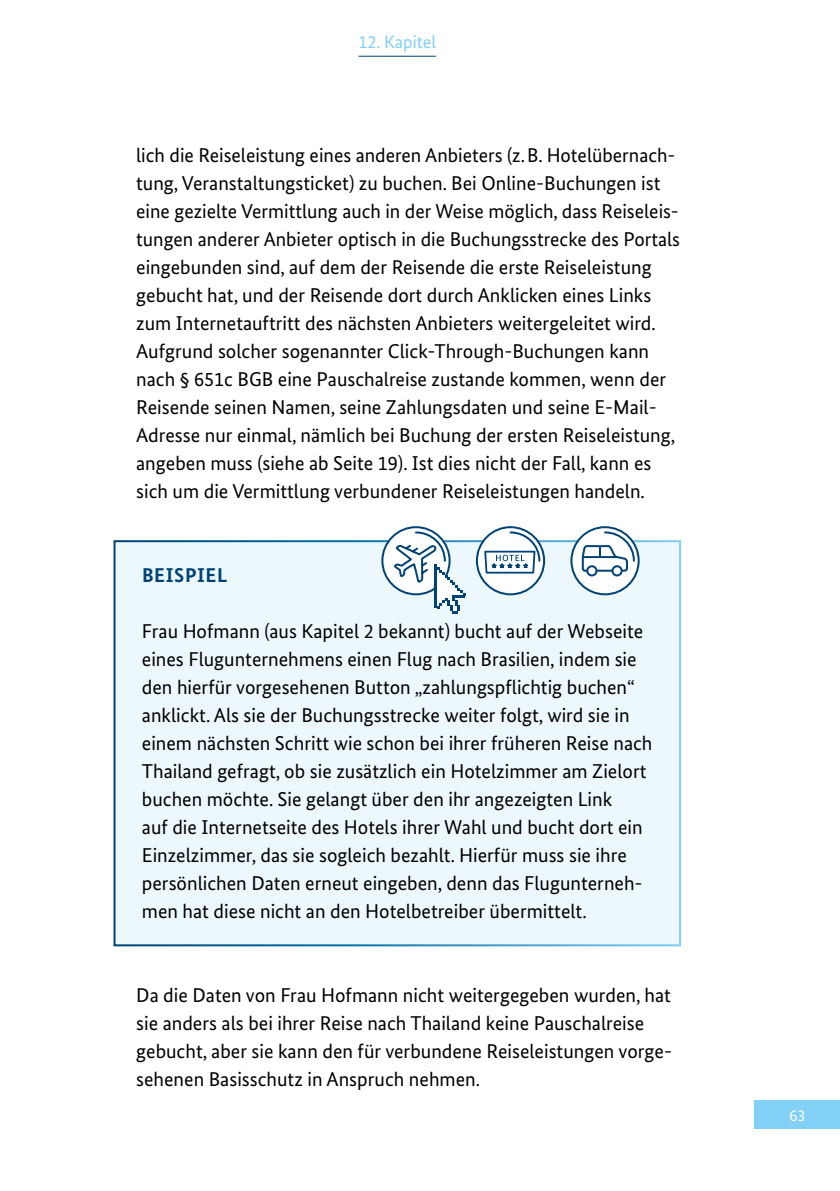
<style>
.page{position:relative;width:840px;height:1191px;background:#fff}
.page>*{position:absolute;margin:0;border:0;box-sizing:border-box;transform-origin:0 0}
.L_Liste_Copy_ohne_Pfeil_10_14pt{font:20px/28px "Bundes Sans";color:#000}
.P_Copy_Beispiel_10_14pt{font:20px/28px "Bundes Sans";color:#000}
.H_Headline_Beispiel{font:700 20px "Bundes Sans";letter-spacing:.03em;color:#004376}
.t1{font:18px "Bundes Sans";color:#82d0f5}
.t2{font:16px "Bundes Sans";color:#fff}
</style>
<div class="page">
<div style="left:754px;top:1100px;width:85px;height:28px;background:#82d0f5"></div>
<hr style="left:358px;top:56px;width:78px;height:1px;background:#004376">
<div style="left:114px;top:541px;width:565px;height:404px;background:#edf8fd"></div>
<div style="left:113px;top:540px;width:567px;height:406px;border:2px solid #fff"></div>
<svg style="left:382px;top:527px;width:67px;height:67px"></svg>
<div style="left:381px;top:526px;width:69px;height:69px;border:2px solid #004376;border-radius:50%"></div>
<div style="left:476px;top:527px;width:68px;height:67px;background:#fff;border-radius:50%"></div>
<div style="left:475px;top:526px;width:70px;height:69px;border:2px solid #004376;border-radius:50%"></div>
<div style="left:571px;top:527px;width:67px;height:67px;background:#fff;border-radius:50%"></div>
<div style="left:570px;top:526px;width:69px;height:69px;border:2px solid #004376;border-radius:50%"></div>
<svg style="left:477px;top:530px;width:64px;height:49px"></svg>
<svg style="left:580px;top:530px;width:55px;height:42px"></svg>
<div style="left:611px;top:565px;width:11px;height:11px;border:2px solid #004376;border-radius:50%"></div>
<div style="left:586px;top:565px;width:11px;height:11px;border:2px solid #004376;border-radius:50%"></div>
<svg style="left:391px;top:530px;width:74px;height:83px"></svg>
<p class="t1" style="left:358px;top:31px;width:79px">12. Kapitel</p>
<p class="L_Liste_Copy_ohne_Pfeil_10_14pt" style="left:136px;top:141px;width:545px">lich die Reiseleistung eines anderen Anbieters (z.B. Hotelübernach&shy;tung, Veranstaltungsticket) zu buchen. Bei Online-Buchungen ist eine gezielte Vermittlung auch in der Weise möglich, dass Reiseleis&shy;tungen anderer Anbieter optisch in die Buchungsstrecke des Portals eingebunden sind, auf dem der Reisende die erste Reiseleistung gebucht hat, und der Reisende dort durch Anklicken eines Links zum Internetauftritt des nächsten Anbieters weitergeleitet wird.<br>Aufgrund solcher sogenannter Click-Through-Buchungen kann nach § 651c BGB eine Pauschalreise zustande kommen, wenn der Reisende seinen Namen, seine Zahlungsdaten und seine E-Mail-Adresse nur einmal, nämlich bei Buchung der ersten Reiseleistung, angeben muss (siehe ab Seite 19). Ist dies nicht der Fall, kann es sich um die Vermittlung verbundener Reiseleistungen handeln.</p>
<h1 class="H_Headline_Beispiel" style="left:142px;top:563px;width:87px">BEISPIEL</h1>
<p class="P_Copy_Beispiel_10_14pt" style="left:142px;top:617px;width:512px">Frau Hofmann (aus Kapitel 2 bekannt) bucht auf der Webseite eines Flugunternehmens einen Flug nach Brasilien, indem sie den hierfür vorgesehenen Button „zahlungspflichtig buchen“ anklickt. Als sie der Buchungsstrecke weiter folgt, wird sie in einem nächsten Schritt wie schon bei ihrer früheren Reise nach Thailand gefragt, ob sie zusätzlich ein Hotelzimmer am Zielort buchen möchte. Sie gelangt über den ihr angezeigten Link<br>auf die Internetseite des Hotels ihrer Wahl und bucht dort ein Einzelzimmer, das sie sogleich bezahlt. Hierfür muss sie ihre persönlichen Daten erneut eingeben, denn das Flugunterneh&shy;men hat diese nicht an den Hotelbetreiber übermittelt.</p>
<p class="L_Liste_Copy_ohne_Pfeil_10_14pt" style="left:136px;top:981px;width:537px">Da die Daten von Frau Hofmann nicht weitergegeben wurden, hat sie anders als bei ihrer Reise nach Thailand keine Pauschalreise gebucht, aber sie kann den für verbundene Reiseleistungen vorge&shy;sehenen Basisschutz in Anspruch nehmen.</p>
<p class="t2" style="left:789px;top:1105px;width:17px">63</p>
</div>
